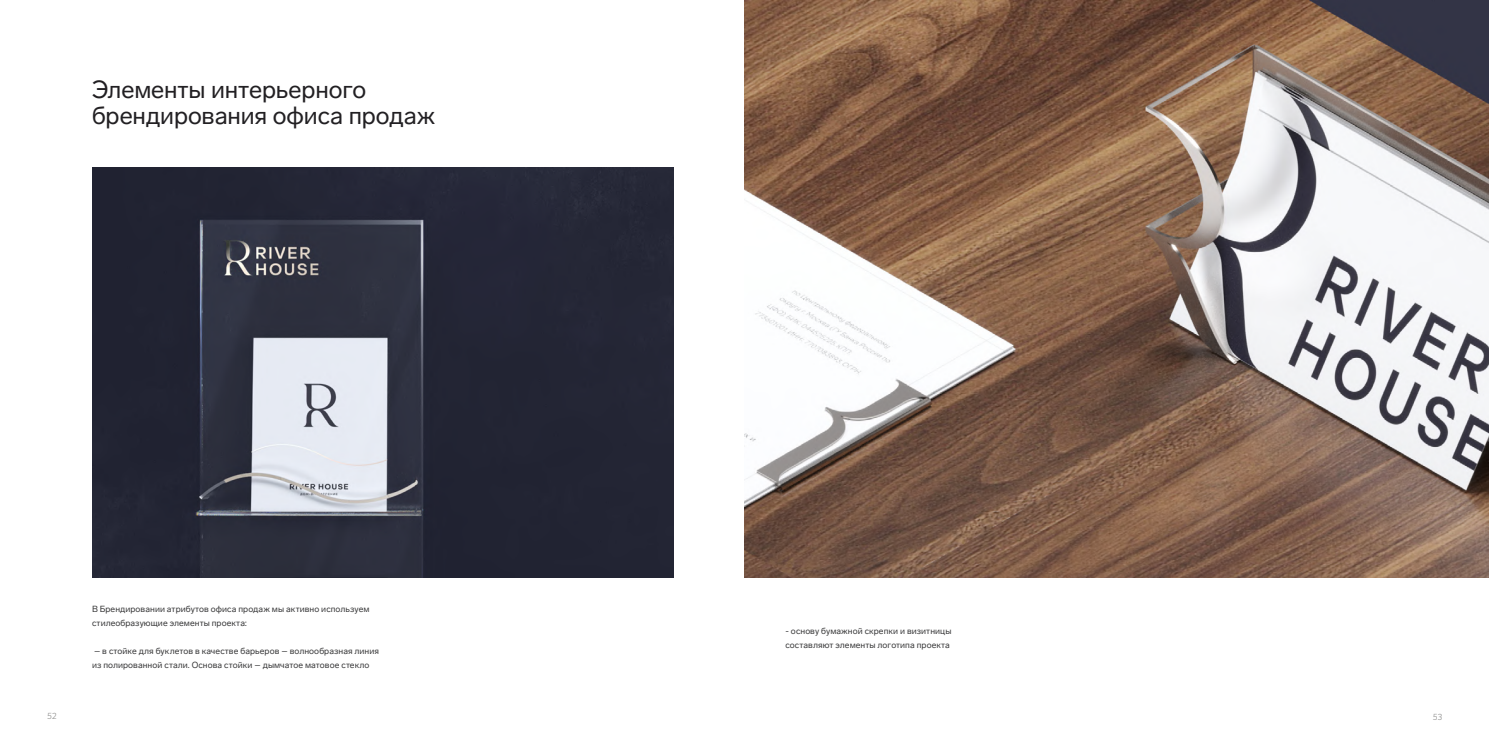
<style>
.page{position:relative;width:1489px;height:745px;background:#fff}
.page>*{position:absolute;margin:0;border:0;box-sizing:border-box;transform-origin:0 0}
.t1{font:24.5px/26.2px "Lab Grotesque";letter-spacing:-.005em;color:#222023}
.t2{font:8.75px/14px "Lab Grotesque";letter-spacing:.01em;color:#383839}
.t3{font:300 8.75px "Mediator";color:#919190}
</style>
<div class="page">
<img style="left:92px;top:167px;width:581px;height:409px">
<img style="left:744px;top:0;width:744px;height:576px">
<h1 class="t1" style="left:92px;top:76px;width:345px">Элементы интерьерного брендирования офиса продаж</h1>
<p class="t2" style="left:92px;top:602px;width:279px">В Брендировании атрибутов офиса продаж мы активно используем стилеобразующие элементы проекта:</p>
<p class="t2" style="left:92px;top:644px;width:288px">– в стойке для буклетов в качестве барьеров – волнообразная линия из полированной стали. Основа стойки – дымчатое матовое стекло</p>
<p class="t2" style="left:785px;top:623px;width:167px">- основу бумажной скрепки и визитницы составляют элементы логотипа проекта</p>
<p class="t3" style="left:47px;top:709px;width:11px">52</p>
<p class="t3" style="left:1432px;top:711px;width:11px">53</p>
</div>
